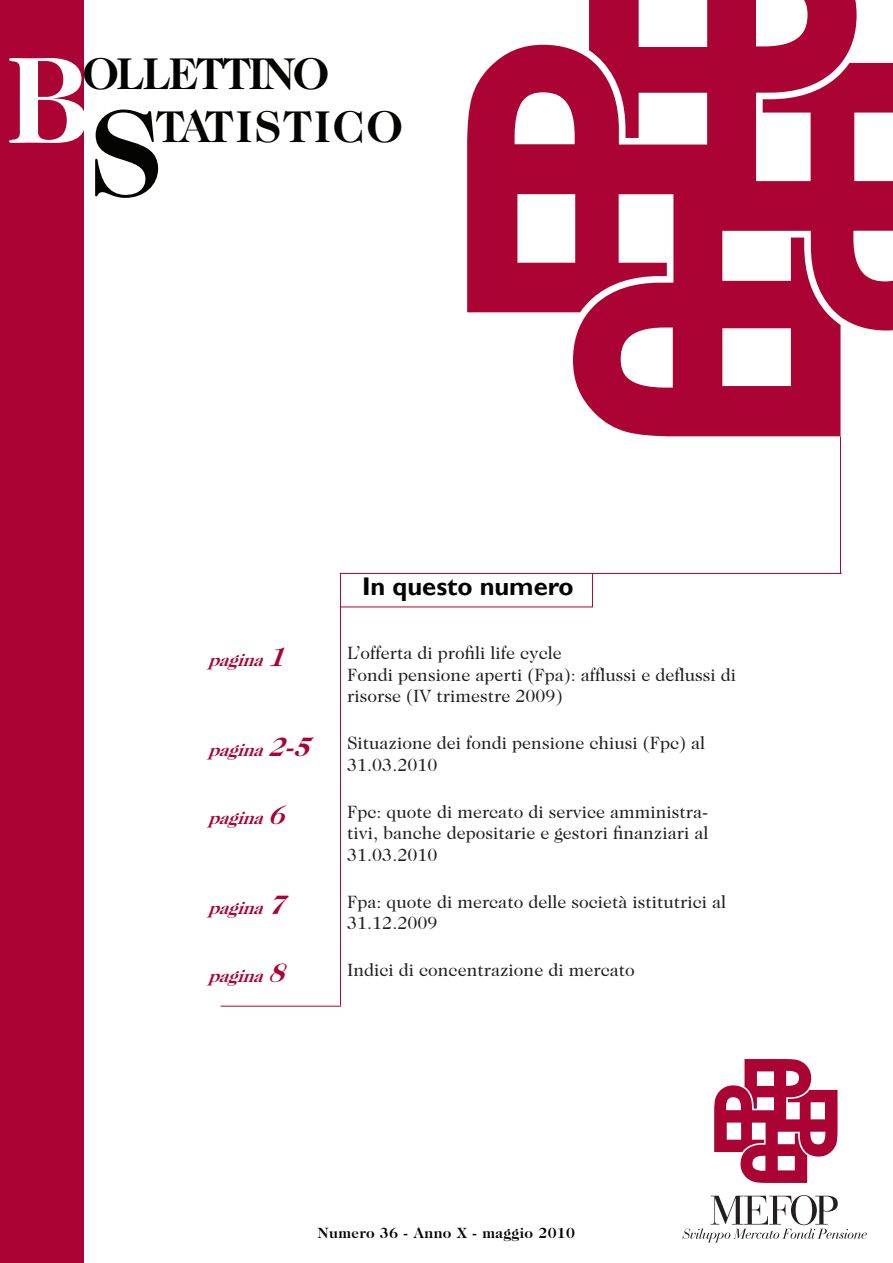
<style>
.page{position:relative;width:893px;height:1263px;background:#fff}
.page>*{position:absolute;margin:0;border:0;box-sizing:border-box;transform-origin:0 0}
.t1{font:700 124.35px "Caslon 224 Std";color:#fff}
.t2{font:700 124.35px "Caslon 224 Std";color:#040503}
.t3{font:700 45px "Caslon 224 Std";letter-spacing:-.05em;color:#040503}
.t4{font:700 45px "Caslon 224 Std";letter-spacing:.05em;color:#040503}
.t5{font:700 25.5px "Gill Sans";color:#040503}
.t6{font:18px/21.6px "Caslon 224 Std";color:#231f20}
.t7{font:italic 700 18px "Caslon 224 Std";color:#ab0333}
.t8{font:700 15px "Caslon 224 Std";letter-spacing:.025em;color:#040503}
.s1{font-size:27px}
.s2{font-weight:700;font-style:italic;color:#ab0333}
.s3{font-weight:700;font-style:italic;font-size:27px;color:#ab0333}
</style>
<div class="page">
<hr style="left:840px;top:436px;width:1px;height:137px;background:#ab0333">
<div style="left:0;top:0;width:83px;height:1263px;background:#ab0333"></div>
<hr style="left:340px;top:573px;width:501px;height:1px;background:#ab0333">
<svg style="left:682px;top:1195px;width:184px;height:47px"></svg>
<svg style="left:714px;top:1059px;width:123px;height:124px"></svg>
<hr style="left:341px;top:607px;width:252px;height:1px;background:#ab0333">
<hr style="left:592px;top:573px;width:1px;height:34px;background:#ab0333">
<hr style="left:340px;top:573px;width:1px;height:432px;background:#ab0333">
<svg style="left:467px;top:0;width:426px;height:436px;fill:#ab0333"></svg>
<hr style="left:221px;top:1006px;width:120px;height:1px;background:#ab0333">
<h1 class="t1" style="left:6px;top:27px;width:84px">B</h1>
<h2 class="t3" style="left:83px;top:47px;width:248px">ollettino</h2>
<h1 class="t2" style="left:89px;top:81px;width:75px">s</h1>
<h2 class="t4" style="left:156px;top:100px;width:248px">tatistico</h2>
<h3 class="t5" style="left:362px;top:571px;width:213px">In questo numero</h3>
<p class="t7" style="left:208px;top:649px;width:88px">p agina<span class="s1">1</span></p>
<p class="t6" style="left:347px;top:642px;width:390px">L’offerta di profili life cycle<br>Fondi pensione aperti (Fpa): afflussi e deflussi di risorse (IV trimestre 2009)</p>
<p class="t6" style="left:347px;top:732px;width:359px;text-indent:-139px"><span class="s2">pagina</span><span class="s3">2-5</span> Situazione dei fondi pensione chiusi (Fpc) al<br>31.03.2010</p>
<p class="t7" style="left:208px;top:807px;width:88px">p agina<span class="s1">6</span></p>
<p class="t6" style="left:347px;top:800px;width:363px;text-align:justify">Fpc: quote di mercato di service amministra&shy;tivi, banche depositarie e gestori finanziari al 31.03.2010</p>
<p class="t7" style="left:208px;top:897px;width:88px">p agina<span class="s1">7</span></p>
<p class="t6" style="left:347px;top:890px;width:380px">Fpa: quote di mercato delle società istitutrici al<br>31.12.2009</p>
<p class="t7" style="left:208px;top:966px;width:88px">p agina<span class="s1">8</span></p>
<p class="t6" style="left:347px;top:959px;width:289px">Indici di concentrazione di mercato</p>
<p class="t8" style="left:318px;top:1224px;width:259px">Numero 36 - Anno X - maggio 2010</p>
</div>
